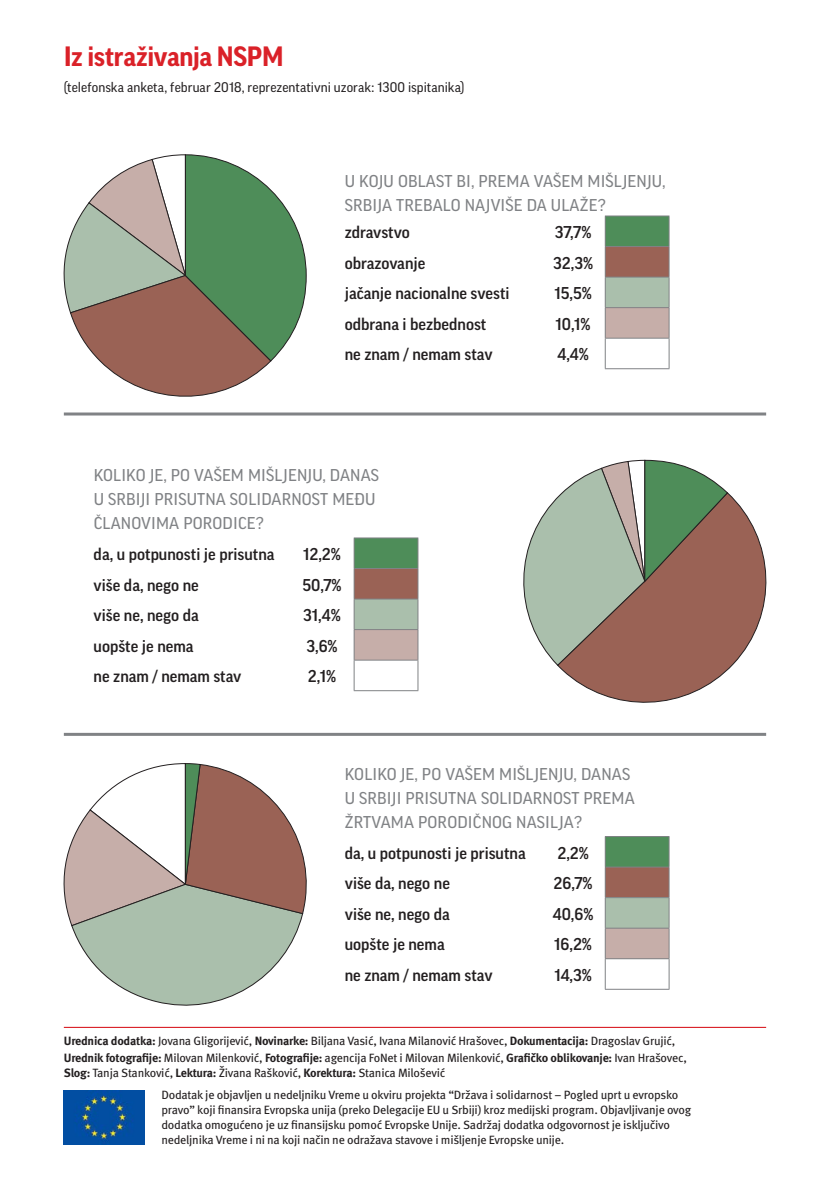
<style>
.page{position:relative;width:830px;height:1191px;background:#fff}
.page>*{position:absolute;margin:0;border:0;box-sizing:border-box;transform-origin:0 0}
.t1{font:700 27px "Good Pro";letter-spacing:-.015em;color:#da2128}
.t2{font:500 16.5px "Good Pro";color:#231f20}
.t3{font:16.5px/24px "Good Pro";letter-spacing:.01em;color:#808285}
.t4{font:13.5px "Good Pro";letter-spacing:.005em;color:#231f20}
.t5{font:12px/15px "Meta Pro";letter-spacing:-.02em;color:#231f20}
.s1{font-weight:700}
</style>
<div class="page">
<hr style="left:64px;top:1026px;width:701px;height:2px;background:#da2128">
<img style="left:64px;top:1090px;width:80px;height:54px">
<svg style="left:63px;top:154px;width:243px;height:243px"></svg>
<div style="left:605px;top:216px;width:63px;height:30px;background:#4e8d59"></div>
<div style="left:605px;top:246px;width:63px;height:31px;background:#9a6255"></div>
<div style="left:605px;top:277px;width:63px;height:31px;background:#aabfac"></div>
<div style="left:605px;top:308px;width:63px;height:30px;background:#c6aea9"></div>
<hr style="left:604px;top:216px;width:65px;height:1px;background:#808285">
<hr style="left:604px;top:216px;width:1px;height:30px;background:#808285">
<hr style="left:668px;top:216px;width:1px;height:30px;background:#808285">
<hr style="left:604px;top:246px;width:65px;height:1px;background:#808285">
<hr style="left:604px;top:247px;width:1px;height:30px;background:#808285">
<hr style="left:668px;top:247px;width:1px;height:30px;background:#808285">
<hr style="left:604px;top:277px;width:65px;height:1px;background:#808285">
<hr style="left:604px;top:277px;width:1px;height:30px;background:#808285">
<hr style="left:668px;top:277px;width:1px;height:30px;background:#808285">
<hr style="left:604px;top:307px;width:65px;height:1px;background:#808285">
<hr style="left:604px;top:308px;width:1px;height:30px;background:#808285">
<hr style="left:668px;top:308px;width:1px;height:30px;background:#808285">
<hr style="left:604px;top:338px;width:65px;height:1px;background:#808285">
<hr style="left:604px;top:338px;width:1px;height:30px;background:#808285">
<hr style="left:668px;top:338px;width:1px;height:30px;background:#808285">
<hr style="left:604px;top:368px;width:65px;height:1px;background:#808285">
<hr style="left:64px;top:412px;width:701px;height:3px;background:#808285">
<hr style="left:64px;top:733px;width:701px;height:3px;background:#808285">
<div style="left:354px;top:538px;width:64px;height:30px;background:#4e8d59"></div>
<div style="left:354px;top:568px;width:64px;height:31px;background:#9a6255"></div>
<div style="left:354px;top:599px;width:64px;height:30px;background:#aabfac"></div>
<div style="left:354px;top:629px;width:64px;height:31px;background:#c6aea9"></div>
<hr style="left:353px;top:537px;width:65px;height:1px;background:#808285">
<hr style="left:353px;top:538px;width:1px;height:30px;background:#808285">
<hr style="left:417px;top:538px;width:1px;height:30px;background:#808285">
<hr style="left:353px;top:568px;width:65px;height:1px;background:#808285">
<svg style="left:353px;top:569px;width:1px;height:29px"></svg>
<svg style="left:417px;top:569px;width:1px;height:29px"></svg>
<hr style="left:353px;top:598px;width:65px;height:1px;background:#808285">
<hr style="left:353px;top:599px;width:1px;height:30px;background:#808285">
<hr style="left:417px;top:599px;width:1px;height:30px;background:#808285">
<hr style="left:353px;top:629px;width:65px;height:1px;background:#808285">
<hr style="left:353px;top:630px;width:1px;height:30px;background:#808285">
<hr style="left:417px;top:630px;width:1px;height:30px;background:#808285">
<hr style="left:353px;top:660px;width:65px;height:1px;background:#808285">
<hr style="left:353px;top:660px;width:1px;height:30px;background:#808285">
<hr style="left:417px;top:660px;width:1px;height:30px;background:#808285">
<hr style="left:353px;top:690px;width:65px;height:1px;background:#808285">
<svg style="left:558px;top:492px;width:209px;height:211px"></svg>
<svg style="left:523px;top:460px;width:204px;height:206px;background:#a29d8c"></svg>
<svg style="left:63px;top:763px;width:244px;height:243px"></svg>
<div style="left:605px;top:836px;width:63px;height:31px;background:#4e8d59"></div>
<div style="left:605px;top:867px;width:63px;height:30px;background:#9a6255"></div>
<div style="left:605px;top:897px;width:63px;height:31px;background:#aabfac"></div>
<div style="left:605px;top:928px;width:63px;height:30px;background:#c6aea9"></div>
<hr style="left:604px;top:836px;width:65px;height:1px;background:#808285">
<svg style="left:604px;top:837px;width:1px;height:29px"></svg>
<svg style="left:668px;top:837px;width:1px;height:29px"></svg>
<hr style="left:604px;top:866px;width:65px;height:1px;background:#808285">
<hr style="left:604px;top:867px;width:1px;height:30px;background:#808285">
<hr style="left:668px;top:867px;width:1px;height:30px;background:#808285">
<hr style="left:604px;top:897px;width:65px;height:1px;background:#808285">
<svg style="left:604px;top:898px;width:1px;height:29px"></svg>
<svg style="left:668px;top:898px;width:1px;height:29px"></svg>
<hr style="left:604px;top:927px;width:65px;height:1px;background:#808285">
<hr style="left:604px;top:928px;width:1px;height:30px;background:#808285">
<hr style="left:668px;top:928px;width:1px;height:30px;background:#808285">
<hr style="left:604px;top:958px;width:65px;height:1px;background:#808285">
<hr style="left:604px;top:959px;width:1px;height:30px;background:#808285">
<hr style="left:668px;top:959px;width:1px;height:30px;background:#808285">
<hr style="left:604px;top:989px;width:65px;height:1px;background:#808285">
<h1 class="t1" style="left:64px;top:46px;width:221px">Iz istraživanja NSPM</h1>
<p class="t4" style="left:64px;top:83px;width:402px">(telefonska anketa, februar 2018, reprezentativni uzorak: 1300 ispitanika)</p>
<h2 class="t3" style="left:344px;top:170px;width:322px">U KOJU OBLAST BI, PREMA VAŠEM MIŠLJENJU,<br>SRBIJA TREBALO NAJVIŠE DA ULAŽE?</h2>
<h2 class="t2" style="left:344px;top:226px;width:67px">zdravstvo</h2>
<h2 class="t2" style="left:554px;top:226px;width:38px">37,7%</h2>
<h2 class="t2" style="left:344px;top:257px;width:82px">obrazovanje</h2>
<h2 class="t2" style="left:553px;top:257px;width:41px">32,3%</h2>
<h2 class="t2" style="left:344px;top:287px;width:166px">jačanje nacionalne svesti</h2>
<h2 class="t2" style="left:554px;top:287px;width:39px">15,5%</h2>
<h2 class="t2" style="left:344px;top:318px;width:143px">odbrana i bezbednost</h2>
<h2 class="t2" style="left:555px;top:318px;width:36px">10,1%</h2>
<h2 class="t2" style="left:344px;top:348px;width:149px">ne znam / nemam stav</h2>
<h2 class="t2" style="left:557px;top:348px;width:33px">4,4%</h2>
<h2 class="t3" style="left:94px;top:465px;width:287px">KOLIKO JE, PO VAŠEM MIŠLJENJU, DANAS<br>U SRBIJI PRISUTNA SOLIDARNOST MEĐU<br>ČLANOVIMA PORODICE?</h2>
<h2 class="t2" style="left:94px;top:548px;width:182px">da, u potpunosti je prisutna</h2>
<h2 class="t2" style="left:303px;top:548px;width:39px">12,2%</h2>
<h2 class="t2" style="left:94px;top:578px;width:107px">više da, nego ne</h2>
<h2 class="t2" style="left:302px;top:579px;width:41px">50,7%</h2>
<h2 class="t2" style="left:94px;top:609px;width:107px">više ne, nego da</h2>
<h2 class="t2" style="left:303px;top:609px;width:39px">31,4%</h2>
<h2 class="t2" style="left:94px;top:640px;width:101px">uopšte je nema</h2>
<h2 class="t2" style="left:306px;top:640px;width:33px">3,6%</h2>
<h2 class="t2" style="left:94px;top:670px;width:149px">ne znam / nemam stav</h2>
<h2 class="t2" style="left:308px;top:670px;width:30px">2,1%</h2>
<h2 class="t3" style="left:344px;top:763px;width:291px">KOLIKO JE, PO VAŠEM MIŠLJENJU, DANAS<br>U SRBIJI PRISUTNA SOLIDARNOST PREMA<br>ŽRTVAMA PORODIČNOG NASILJA?</h2>
<h2 class="t2" style="left:344px;top:846px;width:182px">da, u potpunosti je prisutna</h2>
<h2 class="t2" style="left:557px;top:846px;width:33px">2,2%</h2>
<h2 class="t2" style="left:344px;top:877px;width:107px">više da, nego ne</h2>
<h2 class="t2" style="left:553px;top:877px;width:41px">26,7%</h2>
<h2 class="t2" style="left:344px;top:908px;width:107px">više ne, nego da</h2>
<h2 class="t2" style="left:552px;top:908px;width:42px">40,6%</h2>
<h2 class="t2" style="left:344px;top:938px;width:101px">uopšte je nema</h2>
<h2 class="t2" style="left:554px;top:938px;width:39px">16,2%</h2>
<h2 class="t2" style="left:344px;top:969px;width:149px">ne znam / nemam stav</h2>
<h2 class="t2" style="left:554px;top:969px;width:39px">14,3%</h2>
<p class="t5" style="left:64px;top:1033px;width:624px;line-height:16.5px"><span class="s1">Urednica dodatka:</span> Jovana Gligorĳević, <span class="s1">Novinarke:</span> Biljana Vasić, Ivana Milanović Hrašovec, <span class="s1">Dokumentacĳa:</span> Dragoslav Grujić,<br><span class="s1">Urednik fotografije:</span> Milovan Milenković, <span class="s1">Fotografije:</span> agencĳa FoNet i Milovan Milenković, <span class="s1">Grafičko oblikovanje:</span> Ivan Hrašovec,</p>
<p class="t5" style="left:161px;top:1062px;width:518px;line-height:22px;text-indent:-97px"><span class="s1">Slog:</span> Tanja Stanković, <span class="s1">Lektura:</span> Živana Rašković, <span class="s1">Korektura:</span> Stanica Milošević<br>Dodatak je objavljen u nedeljniku Vreme u okviru projekta “Država i solidarnost – Pogled uprt u evropsko</p>
<p class="t5" style="left:161px;top:1102px;width:531px">pravo” koji finansira Evropska unĳa (preko Delegacĳe EU u Srbĳi) kroz medĳski program. Objavljivanje ovog dodatka omogućeno je uz finansĳsku pomoć Evropske Unĳe. Sadržaj dodatka odgovornost je isključivo nedeljnika Vreme i ni na koji način ne odražava stavove i mišljenje Evropske unĳe.</p>
</div>
